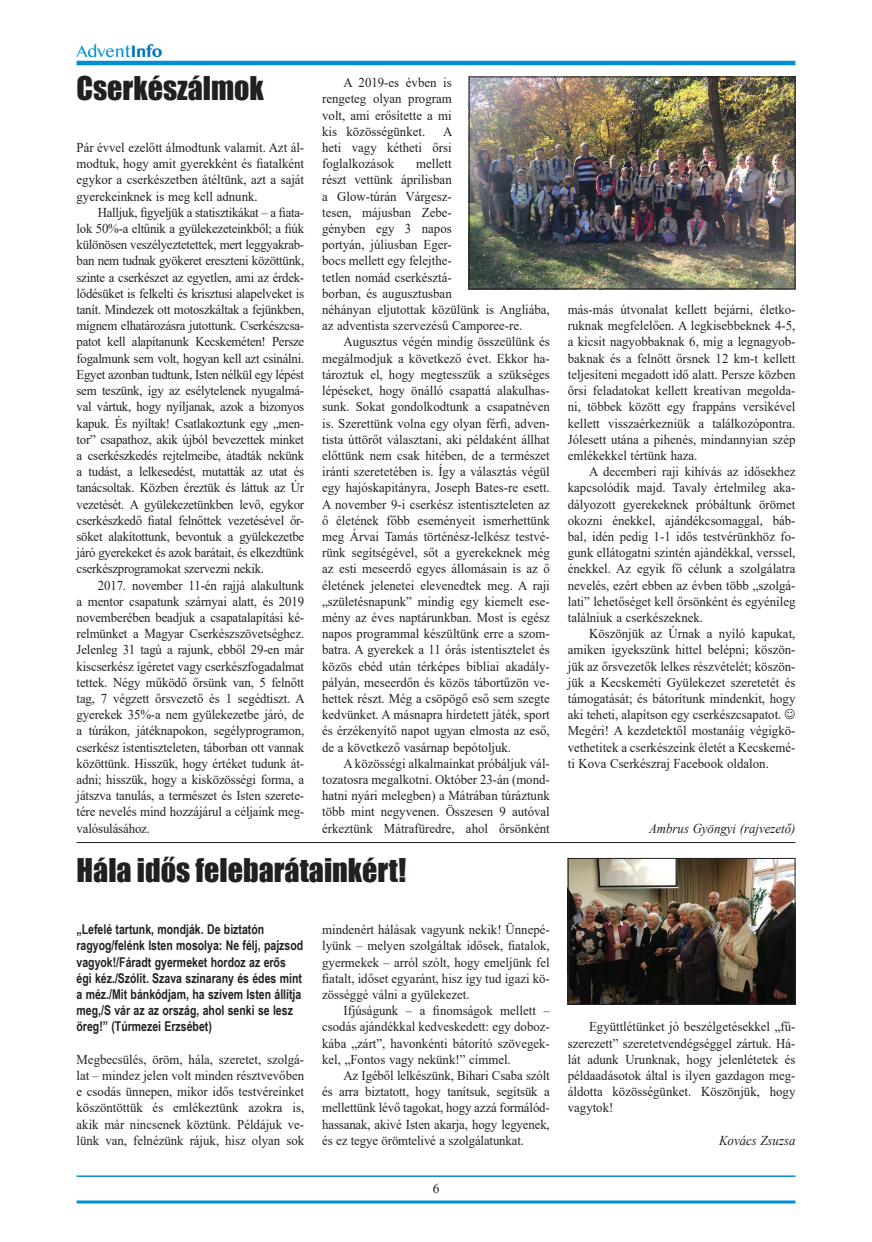
<style>
.page{position:relative;width:872px;height:1242px;background:#fff}
.page>*{position:absolute;margin:0;border:0;box-sizing:border-box;transform-origin:0 0}
.t1{font:30px "Impact";color:#231f20}
.t2{font:15px "Bangla MN";letter-spacing:-.03em;color:#008fd5}
.t3{font:13.5px/16.2px "Times New Roman";color:#231f20;text-align:justify;scale:.95 1}
.t4{font:700 13.5px/16.2px "Arial Narrow";color:#231f20;scale:.95 1}
.t5{font:italic 13.5px "Times New Roman";color:#231f20;scale:.95 1}
.t6{font:13.5px "Times New Roman";color:#231f20}
.s1{font-weight:700;color:#0072bc}
</style>
<div class="page">
<hr style="left:77px;top:61px;width:718px;height:4px;background:#008fd5">
<hr style="left:77px;top:1175px;width:718px;height:2px;background:#008fd5">
<hr style="left:77px;top:1200px;width:718px;height:3px;background:#008fd5">
<hr style="left:77px;top:842px;width:718px;height:1px;background:#231f20">
<img style="left:570px;top:860px;width:223px;height:143px">
<div style="left:568px;top:858px;width:227px;height:147px;border:1px solid #231f20"></div>
<img style="left:471px;top:79px;width:322px;height:208px">
<div style="left:469px;top:77px;width:326px;height:212px;border:1px solid #231f20"></div>
<p class="t2" style="left:77px;top:41px;width:87px">Advent<span class="s1">Info</span></p>
<h1 class="t1" style="left:77px;top:65px;width:189px">Cserkészálmok</h1>
<p class="t3" style="left:77px;top:139px;width:241px">Pár évvel ezelőtt álmodtunk valamit. Azt ál&shy;modtuk, hogy amit gyerekként és fiatalként egykor a cserkészetben átéltünk, azt a saját gyerekeinknek is meg kell adnunk.</p>
<p class="t3" style="left:77px;top:204px;width:241px;text-indent:21px">Halljuk, figyeljük a statisztikákat – a fiata&shy;lok 50%-a eltűnik a gyülekezeteinkből; a fiúk különösen veszélyeztetettek, mert leggyakrab&shy;ban nem tudnak gyökeret ereszteni közöttünk, szinte a cserkészet az egyetlen, ami az érdek&shy;lődésüket is felkelti és krisztusi alapelveket is tanít. Mindezek ott motoszkáltak a fejünkben, mígnem elhatározásra jutottunk. Cserkészcsa&shy;patot kell alapítanunk Kecskeméten! Persze fogalmunk sem volt, hogyan kell azt csinálni.<br>Egyet azonban tudtunk, Isten nélkül egy lépést sem teszünk, így az esélytelenek nyugalmá&shy;val vártuk, hogy nyíljanak, azok a bizonyos kapuk. És nyíltak! Csatlakoztunk egy „men&shy;tor” csapathoz, akik újból bevezettek minket a cserkészkedés rejtelmeibe, átadták nekünk a tudást, a lelkesedést, mutatták az utat és tanácsoltak. Közben éreztük és láttuk az Úr vezetését. A gyülekezetünkben levő, egykor cserkészkedő fiatal felnőttek vezetésével őr&shy;söket alakítottunk, bevontuk a gyülekezetbe járó gyerekeket és azok barátait, és elkezdtünk cserkészprogramokat szervezni nekik.</p>
<p class="t3" style="left:77px;top:576px;width:242px;text-indent:21px">2017. november 11-én rajjá alakultunk a mentor csapatunk szárnyai alatt, és 2019 novemberében beadjuk a csapatalapítási ké&shy;relmünket a Magyar Cserkészszövetséghez.<br>Jelenleg 31 tagú a rajunk, ebből 29-en már kiscserkész ígéretet vagy cserkészfogadalmat tettek. Négy működő őrsünk van, 5 felnőtt tag, 7 végzett őrsvezető és 1 segédtiszt. A gyerekek 35%-a nem gyülekezetbe járó, de a túrákon, játéknapokon, segélyprogramon, cserkész istentiszteleten, táborban ott vannak közöttünk. Hisszük, hogy értéket tudunk át&shy;adni; hisszük, hogy a kisközösségi forma, a játszva tanulás, a természet és Isten szerete&shy;tére nevelés mind hozzájárul a céljaink meg&shy;valósulásához.</p>
<p class="t3" style="left:322px;top:74px;width:138px;text-indent:21px">A 2019-es évben is rengeteg olyan program volt, ami erősítette a mi kis közösségünket.</p>
<p class="t3" style="left:322px;top:123px;width:139px;text-indent:121px">A heti vagy kétheti őrsi foglalkozások</p>
<p class="t3" style="left:322px;top:155px;width:241px;text-align:left;text-indent:94px">mellett<br>részt vettünk áprilisban<br>a Glow-túrán Várgesz-<br>tesen, májusban Zebe-<br>gényben egy 3 napos<br>portyán, júliusban Eger-<br>bocs mellett egy felejthe-<br>tetlen nomád cserkésztá-<br>borban, és augusztusban<br>néhányan eljutottak közülünk is Angliába, az adventista szervezésű Camporee-re.</p>
<p class="t3" style="left:322px;top:333px;width:241px;text-indent:21px">Augusztus végén mindig összeülünk és megálmodjuk a következő évet. Ekkor ha&shy;tároztuk el, hogy megtesszük a szükséges lépéseket, hogy önálló csapattá alakulhas&shy;sunk. Sokat gondolkodtunk a csapatnéven is. Szerettünk volna egy olyan férfi, adven&shy;tista úttörőt választani, aki példaként állhat előttünk nem csak hitében, de a természet iránti szeretetében is. Így a választás végül egy hajóskapitányra, Joseph Bates-re esett.<br>A november 9-i cserkész istentiszteleten az ő életének főbb eseményeit ismerhettünk meg Árvai Tamás történész-lelkész testvé&shy;rünk segítségével, sőt a gyerekeknek még az esti meseerdő egyes állomásain is az ő életének jelenetei elevenedtek meg. A raji „születésnapunk” mindig egy kiemelt ese&shy;mény az éves naptárunkban. Most is egész napos programmal készültünk erre a szom&shy;batra. A gyerekek a 11 órás istentisztelet és közös ebéd után térképes bibliai akadály&shy;pályán, meseerdőn és közös tábortűzön ve&shy;hettek részt. Még a csöpögő eső sem szegte kedvünket. A másnapra hirdetett játék, sport és érzékenyítő napot ugyan elmosta az eső, de a következő vasárnap bepótoljuk.</p>
<p class="t3" style="left:322px;top:755px;width:241px;text-indent:21px">A közösségi alkalmainkat próbáljuk vál&shy;tozatosra megalkotni. Október 23-án (mond&shy;hatni nyári melegben) a Mátrában túráztunk több mint negyvenen. Összesen 9 autóval érkeztünk Mátrafüredre, ahol őrsönként</p>
<h1 class="t1" style="left:77px;top:846px;width:331px">Hála idős felebarátainkért!</h1>
<p class="t4" style="left:77px;top:920px;width:240px">„Lefelé tartunk, mondják. De biztatón ragyog/felénk Isten mosolya: Ne félj, pajzsod vagyok!/Fáradt gyermeket hordoz az erős égi kéz./Szólit. Szava színarany és édes mint a méz./Mit bánkódjam, ha szívem Isten állítja meg,/S vár az az ország, ahol senki se lesz öreg!” (Túrmezei Erzsébet)</p>
<p class="t3" style="left:77px;top:1050px;width:241px">Megbecsülés, öröm, hála, szeretet, szolgá&shy;lat – mindez jelen volt minden résztvevőben e csodás ünnepen, mikor idős testvéreinket köszöntöttük és emlékeztünk azokra is, akik már nincsenek köztünk. Példájuk ve&shy;lünk van, felnézünk rájuk, hisz olyan sok</p>
<p class="t3" style="left:322px;top:921px;width:241px">mindenért hálásak vagyunk nekik! Ünnepé&shy;lyünk – melyen szolgáltak idősek, fiatalok, gyermekek – arról szólt, hogy emeljünk fel fiatalt, időset egyaránt, hisz így tud igazi kö&shy;zösséggé válni a gyülekezet.</p>
<p class="t3" style="left:322px;top:1002px;width:241px;text-indent:21px">Ifjúságunk – a finomságok mellett – csodás ajándékkal kedveskedett: egy doboz&shy;kába „zárt”, havonkénti bátorító szövegek&shy;kel, „Fontos vagy nekünk!” címmel.</p>
<p class="t3" style="left:322px;top:1067px;width:241px;text-indent:21px">Az Igéből lelkészünk, Bihari Csaba szólt és arra biztatott, hogy tanítsuk, segítsük a mellettünk lévő tagokat, hogy azzá formálód&shy;hassanak, akivé Isten akarja, hogy legyenek, és ez tegye örömtelivé a szolgálatunkat.</p>
<p class="t6" style="left:433px;top:1179px;width:8px">6</p>
<p class="t3" style="left:568px;top:301px;width:241px">más-más útvonalat kellett bejárni, életko&shy;ruknak megfelelően. A legkisebbeknek 4-5, a kicsit nagyobbaknak 6, míg a legnagyob&shy;baknak és a felnőtt őrsnek 12 km-t kellett teljesíteni megadott idő alatt. Persze közben őrsi feladatokat kellett kreatívan megolda&shy;ni, többek között egy frappáns versikével kellett visszaérkezniük a találkozópontra.<br>Jólesett utána a pihenés, mindannyian szép emlékekkel tértünk haza.</p>
<p class="t3" style="left:568px;top:463px;width:241px;text-indent:21px">A decemberi raji kihívás az idősekhez kapcsolódik majd. Tavaly értelmileg aka&shy;dályozott gyerekeknek próbáltunk örömet okozni énekkel, ajándékcsomaggal, báb&shy;bal, idén pedig 1-1 idős testvérünkhöz fo&shy;gunk ellátogatni szintén ajándékkal, verssel, énekkel. Az egyik fő célunk a szolgálatra nevelés, ezért ebben az évben több „szolgá&shy;lati” lehetőséget kell őrsönként és egyénileg találniuk a cserkészeknek.</p>
<p class="t3" style="left:568px;top:625px;width:241px;text-align:left;text-indent:21px">Köszönjük az Úrnak a nyíló kapukat, amiken igyekszünk hittel belépni; köszön&shy;jük az őrsvezetők lelkes részvételét; köszön&shy;jük a Kecskeméti Gyülekezet szeretetét és támogatását; és bátorítunk mindenkit, hogy aki teheti, alapítson egy cserkészcsapatot.<br>Megéri! A kezdetektől mostanáig végigkö&shy;vethetitek a cserkészeink életét a Kecskemé&shy;ti Kova Cserkészraj Facebook oldalon.</p>
<p class="t5" style="left:649px;top:819px;width:155px">Ambrus Gyöngyi (rajvezető)</p>
<p class="t3" style="left:568px;top:1018px;width:241px;text-indent:21px">Együttlétünket jó beszélgetésekkel „fű&shy;szerezett” szeretetvendégséggel zártuk. Há&shy;lát adunk Urunknak, hogy jelenlétetek és példaadásotok által is ilyen gazdagon meg&shy;áldotta közösségünket. Köszönjük, hogy vagytok!</p>
<p class="t5" style="left:719px;top:1131px;width:82px">Kovács Zsuzsa</p>
</div>
